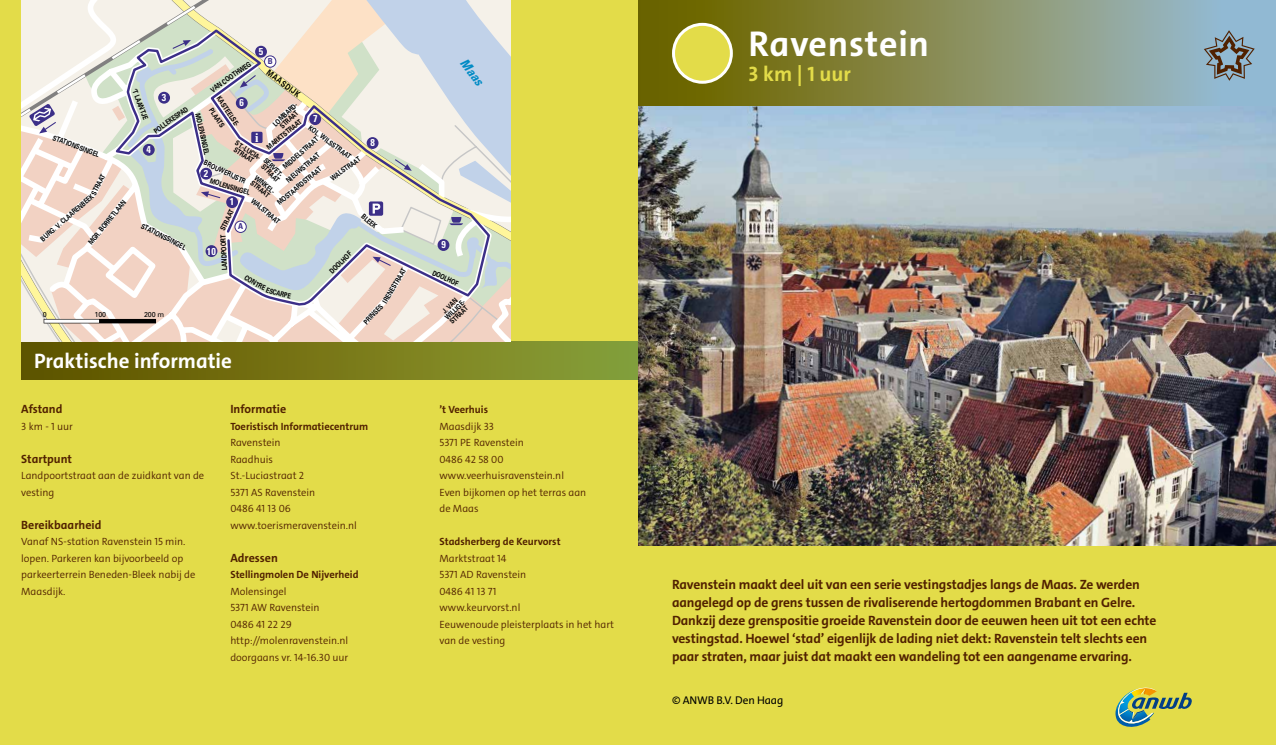
<style>
.page{position:relative;width:1276px;height:745px;background:#fff}
.page>*{position:absolute;margin:0;border:0;box-sizing:border-box;transform-origin:0 0}
.t1{font:700 36px "The Sans C4 s";letter-spacing:.02em;color:#fff}
.t2{font:700 21px "The Sans C4 s";color:#fff}
.t3{font:700 21px "The Sans C4 s";color:#e3dc49}
.t4{font:700 13.5px/18px "The Sans C4 s";letter-spacing:-.01em;color:#512100}
.t5{font:700 12.9px "Times";color:#fff}
.t6{font:italic 700 condensed 12.75px "Univers";color:#008bc5}
.t7{font:700 12px "The Sans C4 s";color:#512100}
.t8{font:11.25px "The Sans C4 s";letter-spacing:-.01em;color:#000}
.t9{font:300 10.5px/16.5px "The Sans C4 s";color:#512100}
.t10{font:700 10.5px "The Sans C4 s";color:#512100}
.t11{font:700 condensed 10.05px "Univers";color:#fff}
.t12{font:700 8.55px "Univers";color:#000;scale:.8 1}
.t13{font:700 condensed 8.25px "Univers";color:#3c2f88}
.t14{font:700 7.2px/6.4px "Univers";color:#000;text-align:center;scale:.8 1}
.t15{font:7.2px "Univers";color:#000}
.t16{font:700 7.05px/6.4px "Univers";color:#000;text-align:center;scale:.8 1}
</style>
<div class="page">
<div style="left:622px;top:541px;width:654px;height:203px;background:#e3dc49"></div>
<div style="left:638px;top:0;width:638px;height:106px;background:linear-gradient(to right,#706000,#9cc0db)"></div>
<div style="left:673px;top:24px;width:58px;height:58px;background:#e3dc49;border-radius:50%"></div>
<div style="left:672px;top:23px;width:61px;height:61px;border:3px solid #fff;border-radius:50%"></div>
<div style="left:0;top:0;width:638px;height:744px;background:#e3dc49"></div>
<div style="left:21px;top:341px;width:617px;height:38px;background:linear-gradient(to right,#605100,#8ba039)"></div>
<img style="left:638px;top:106px;width:638px;height:438px">
<svg style="left:530px;top:341px;width:5px;height:3px"></svg>
<svg style="left:1203px;top:30px;width:51px;height:51px;background:#809099"></svg>
<svg style="left:1115px;top:687px;width:76px;height:40px"></svg>
<svg style="left:21px;top:0;width:489px;height:344px;background:#e2dcd5"></svg>
<p class="t11" style="left:259px;top:45px;width:6px">5</p>
<p class="t13" style="left:268px;top:56px;width:6px">B</p>
<p class="t6" style="left:469px;top:56px;width:31px;rotate:52deg">Maas</p>
<p class="t16" style="left:209px;top:88px;width:61px;rotate:-35deg">VAN COOTHWEG</p>
<p class="t12" style="left:271px;top:68px;width:50px;rotate:36deg">MAASDIJK</p>
<p class="t16" style="left:137px;top:87px;width:42px;rotate:69deg">‘T LAANTJE</p>
<p class="t11" style="left:162px;top:91px;width:6px">3</p>
<p class="t16" style="left:224px;top:93px;width:47px;line-height:12.9px;rotate:56deg">KASTEELSE-<br>PLAATS</p>
<p class="t11" style="left:240px;top:96px;width:6px">6</p>
<p class="t14" style="left:272px;top:122px;width:42px;rotate:-44deg">LOMBARD-<br>STRAAT</p>
<p class="t16" style="left:276px;top:201px;width:71px;rotate:-40deg">MOSTAARDSTRAAT</p>
<p class="t14" style="left:153px;top:129px;width:52px;rotate:-35deg">POLLEKESPAD</p>
<p class="t16" style="left:201px;top:113px;width:54px;rotate:77deg">MOLENSINGEL</p>
<p class="t16" style="left:311px;top:124px;width:66px;rotate:37deg">KOL. WILSSTRAAT</p>
<p class="t16" style="left:254px;top:197px;width:45px;rotate:40deg">WALSTRAAT</p>
<p class="t11" style="left:313px;top:112px;width:6px">7</p>
<p class="t14" style="left:265px;top:145px;width:55px;rotate:-39deg">MARKTSTRAAT</p>
<p class="t5" style="left:255px;top:125px;width:5px">i</p>
<p class="t16" style="left:54px;top:134px;width:63px;rotate:21deg">STATIONSSINGEL</p>
<p class="t16" style="left:39px;top:237px;width:86px;rotate:-41deg">BURG. V. CLAARENBEEK</p>
<p class="t16" style="left:274px;top:167px;width:65px;line-height:12.8px;text-align:left;text-indent:7px;rotate:-41deg">MIDDELSTRAAT<br>NIEUWSTRAAT</p>
<p class="t11" style="left:370px;top:136px;width:6px">8</p>
<p class="t16" style="left:238px;top:140px;width:38px;rotate:33deg">ST.-LUCIA-<br>STRAAT</p>
<p class="t11" style="left:147px;top:143px;width:6px">4</p>
<p class="t16" style="left:329px;top:176px;width:45px;rotate:-36deg">WALSTRAAT</p>
<p class="t16" style="left:267px;top:157px;width:34px;line-height:5.8px;rotate:46deg">SERVET-<br>STRAAT</p>
<p class="t14" style="left:206px;top:159px;width:58px;rotate:25deg">BROUWERIJSTR</p>
<p class="t11" style="left:204px;top:167px;width:6px">2</p>
<p class="t14" style="left:90px;top:193px;width:29px;rotate:-62deg">STRAAT</p>
<p class="t16" style="left:257px;top:174px;width:32px;text-align:left;rotate:39deg">WINKEL-<br>STRAAT</p>
<p class="t16" style="left:211px;top:177px;width:54px;rotate:18deg">MOLENSINGEL</p>
<p class="t11" style="left:230px;top:195px;width:6px">1</p>
<p class="t16" style="left:87px;top:241px;width:71px;rotate:-51deg">MGR. BORRETLAAN</p>
<p class="t16" style="left:219px;top:228px;width:29px;rotate:-64deg">STRAAT</p>
<p class="t16" style="left:365px;top:213px;width:24px;rotate:41deg">BLEEK</p>
<p class="t16" style="left:143px;top:222px;width:63px;rotate:27deg">STATIONSSINGEL</p>
<p class="t13" style="left:238px;top:221px;width:6px">A</p>
<p class="t14" style="left:222px;top:270px;width:46px;rotate:-93deg">LANDPOORT</p>
<p class="t11" style="left:441px;top:238px;width:6px">9</p>
<p class="t11" style="left:207px;top:245px;width:10px">10</p>
<p class="t16" style="left:328px;top:270px;width:36px;rotate:-45deg">DOOLHOF</p>
<p class="t14" style="left:382px;top:300px;width:50px;rotate:-59deg">IRENESTRAAT</p>
<p class="t14" style="left:250px;top:276px;width:22px;rotate:30deg">ONTR</p>
<p class="t16" style="left:434px;top:269px;width:36px;rotate:25deg">DOOLHOF</p>
<p class="t14" style="left:439px;top:311px;width:33px;rotate:-44deg">J. VAN<br>WILLIGE-<br>STRAAT</p>
<p class="t16" style="left:363px;top:320px;width:32px;rotate:-46deg">PRINSES</p>
<p class="t15" style="left:43px;top:310px;width:5px">0</p>
<p class="t15" style="left:94px;top:310px;width:13px">100</p>
<p class="t15" style="left:144px;top:310px;width:22px">200 m</p>
<h2 class="t2" style="left:34px;top:347px;width:199px">Praktische informatie</h2>
<p class="t7" style="left:21px;top:401px;width:43px">Afstand</p>
<p class="t9" style="left:21px;top:417px;width:53px">3 km - 1 uur</p>
<p class="t7" style="left:21px;top:450px;width:52px">Startpunt</p>
<p class="t9" style="left:21px;top:467px;width:184px">Landpoortstraat aan de zuidkant van de vesting</p>
<p class="t7" style="left:21px;top:516px;width:82px">Bereikbaarheid</p>
<p class="t9" style="left:21px;top:533px;width:176px">Vanaf NS-station Ravenstein 15 min. lopen. Parkeren kan bijvoorbeeld op parkeerterrein Beneden-Bleek nabij de<br>Maasdijk.</p>
<p class="t7" style="left:230px;top:401px;width:57px">Informatie</p>
<p class="t10" style="left:230px;top:419px;width:139px">Toeristisch Informatiecentrum</p>
<p class="t9" style="left:230px;top:434px;width:128px">Ravenstein<br>Raadhuis<br>St.-Luciastraat 2<br>5371 AS Ravenstein<br>0486 41 13 06 www.toerismeravenstein.nl</p>
<p class="t7" style="left:230px;top:549px;width:49px">Adressen</p>
<p class="t10" style="left:230px;top:567px;width:130px">Stellingmolen De Nijverheid</p>
<p class="t9" style="left:230px;top:582px;width:119px">Molensingel<br>5371 AW Ravenstein<br>0486 41 22 29 http://molenravenstein.nl doorgaans vr. 14-16.30 uur</p>
<p class="t10" style="left:439px;top:402px;width:50px">’t Veerhuis</p>
<p class="t9" style="left:439px;top:417px;width:148px">Maasdijk 33<br>5371 PE Ravenstein<br>0486 42 58 00 www.veerhuisravenstein.nl<br>Even bijkomen op het terras aan de Maas</p>
<p class="t10" style="left:439px;top:534px;width:123px">Stadsherberg de Keurvorst</p>
<p class="t9" style="left:439px;top:549px;width:176px">Marktstraat 14<br>5371 AD Ravenstein<br>0486 41 13 71<br>www.keurvorst.nl<br>Eeuwenoude pleisterplaats in het hart van de vesting</p>
<h1 class="t1" style="left:748px;top:20px;width:182px">Ravenstein</h1>
<h2 class="t3" style="left:748px;top:60px;width:104px">3 km | 1 uur</h2>
<p class="t4" style="left:672px;top:575px;width:486px">Ravenstein maakt deel uit van een serie vestingstadjes langs de Maas. Ze werden aangelegd op de grens tussen de rivaliserende hertogdommen Brabant en Gelre.<br>Dankzij deze grenspositie groeide Ravenstein door de eeuwen heen uit tot een echte vestingstad. Hoewel ‘stad’ eigenlijk de lading niet dekt: Ravenstein telt slechts een paar straten, maar juist dat maakt een wandeling tot een aangename ervaring.</p>
<p class="t8" style="left:672px;top:692px;width:113px">© ANWB B.V. Den Haag</p>
</div>
